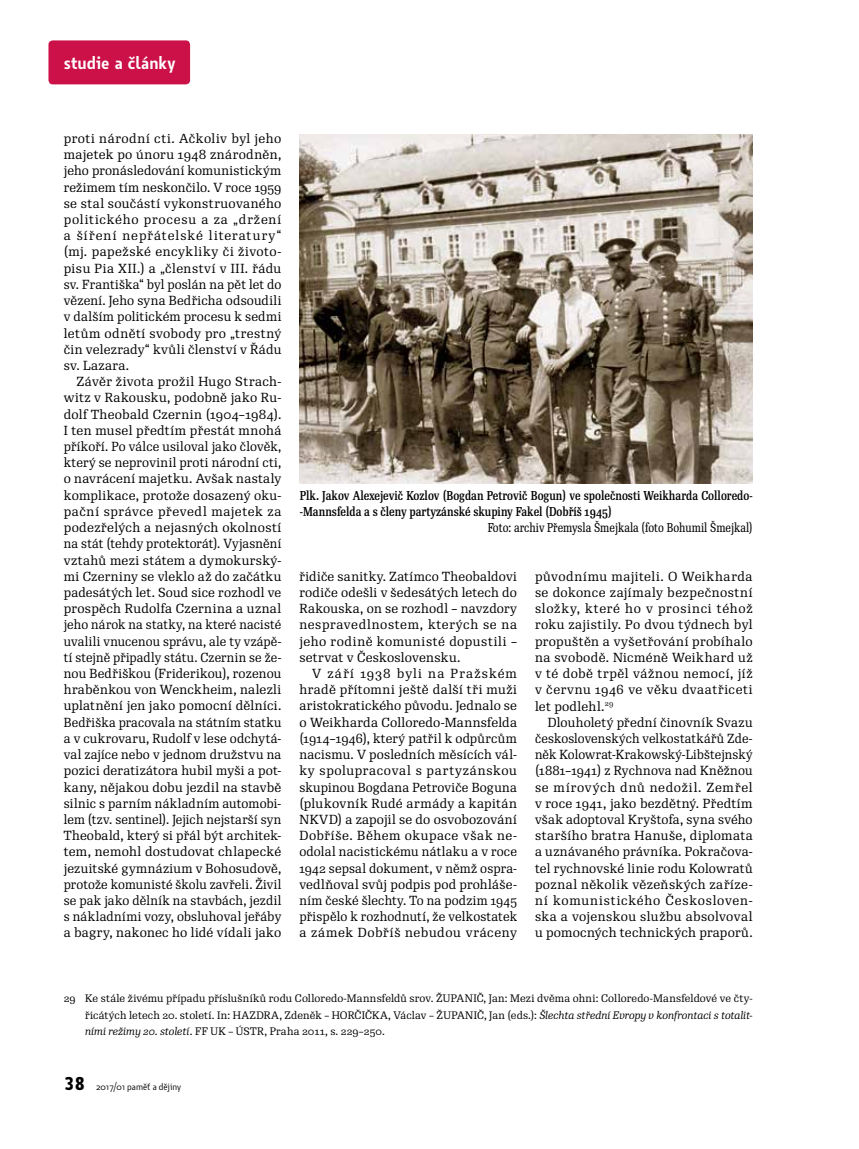
<style>
.page{position:relative;width:859px;height:1149px;background:#fff}
.page>*{position:absolute;margin:0;border:0;box-sizing:border-box;transform-origin:0 0}
.t1{font:600 18px "Botanika Std";letter-spacing:.005em;color:#fff}
.t2{font:12.75px/16.2px "Re Public Std";letter-spacing:.03em;color:#000;text-align:justify}
.t3{font:500 12.45px/16.2px "Re Public Std Cond";color:#000}
.t4{font:12.45px "Re Public Std Cond";color:#000}
.t5{font:10.5px/16.2px "Re Public Std";letter-spacing:.015em;color:#000;text-align:justify}
.t6{font:9.75px "Botanika Std";color:#000}
.s1{font-style:italic}
.s2{font-family:"Botanika Mono";font-weight:700;font-size:18px}
</style>
<div class="page">
<div style="left:48px;top:40px;width:142px;height:44px;background:#cb1148;border-radius:4px"></div>
<img style="left:300px;top:135px;width:453px;height:348px">
<h1 class="t1" style="left:64px;top:50px;width:113px">studie a články</h1>
<p class="t2" style="left:64px;top:130px;width:219px">proti národní cti. Ačkoliv byl jeho majetek po únoru 1948 znárodněn, jeho pronásledování komunistickým režimem tím neskončilo. V roce 1959 se stal součástí vykonstruovaného politického procesu a za „držení a šíření nepřátelské literatury“ (mj. papežské encykliky či životo&shy;pisu Pia XII.) a „členství v III. řádu sv. Františka“ byl poslán na pět let do vězení. Jeho syna Bedřicha odsoudili v dalším politickém procesu k sedmi letům odnětí svobody pro „trestný čin velezrady“ kvůli členství v Řádu sv. Lazara.</p>
<p class="t2" style="left:64px;top:373px;width:219px;text-indent:13px">Závěr života prožil Hugo Strach&shy;witz v Rakousku, podobně jako Ru&shy;dolf Theobald Czernin (1904–1984).<br>I ten musel předtím přestát mnohá příkoří. Po válce usiloval jako člověk, který se neprovinil proti národní cti, o navrácení majetku. Avšak nastaly komplikace, protože dosazený oku&shy;pační správce převedl majetek za podezřelých a nejasných okolností na stát (tehdy protektorát). Vyjasnění vztahů mezi státem a dymokurský&shy;mi Czerniny se vleklo až do začátku padesátých let. Soud sice rozhodl ve prospěch Rudolfa Czernina a uznal jeho nárok na statky, na které nacisté uvalili vnucenou správu, ale ty vzápě&shy;tí stejně připadly státu. Czernin se že&shy;nou Bedřiškou (Friderikou), rozenou hraběnkou von Wenckheim, nalezli uplatnění jen jako pomocní dělníci.<br>Bedřiška pracovala na státním statku a v cukrovaru, Rudolf v lese odchytá&shy;val zajíce nebo v jednom družstvu na pozici deratizátora hubil myši a pot&shy;kany, nějakou dobu jezdil na stavbě silnic s parním nákladním automobi&shy;lem (tzv. sentinel). Jejich nejstarší syn Theobald, který si přál být architek&shy;tem, nemohl dostudovat chlapecké jezuitské gymnázium v Bohosudově, protože komunisté školu zavřeli. Živil se pak jako dělník na stavbách, jezdil s nákladními vozy, obsluhoval jeřáby a bagry, nakonec ho lidé vídali jako</p>
<p class="t3" style="left:300px;top:487px;width:454px">Plk. Jakov Alexejevič Kozlov (Bogdan Petrovič Bogun) ve společnosti Weikharda Colloredo--Mannsfelda a s členy partyzánské skupiny Fakel (Dobříš 1945)</p>
<p class="t4" style="left:488px;top:519px;width:266px">Foto: archiv Přemysla Šmejkala (foto Bohumil Šmejkal)</p>
<p class="t2" style="left:299px;top:568px;width:219px">řidiče sanitky. Zatímco Theobaldovi rodiče odešli v šedesátých letech do Rakouska, on se rozhodl – navzdory nespravedlnostem, kterých se na jeho rodině komunisté dopustili – setrvat v Československu.</p>
<p class="t2" style="left:299px;top:665px;width:219px;text-indent:13px">V září 1938 byli na Pražském hradě přítomni ještě další tři muži aristokratického původu. Jednalo se o Weikharda Colloredo-Mannsfelda (1914–1946), který patřil k odpůrcům nacismu. V posledních měsících vál&shy;ky spolupracoval s partyzánskou skupinou Bogdana Petroviče Boguna (plukovník Rudé armády a kapitán NKVD) a zapojil se do osvobozování Dobříše. Během okupace však ne&shy;odolal nacistickému nátlaku a v roce 1942 sepsal dokument, v němž ospra&shy;vedlňoval svůj podpis pod prohláše&shy;ním české šlechty. To na podzim 1945 přispělo k rozhodnutí, že velkostatek a zámek Dobříš nebudou vráceny</p>
<p class="t2" style="left:535px;top:568px;width:219px">původnímu majiteli. O Weikharda se dokonce zajímaly bezpečnostní složky, které ho v prosinci téhož roku zajistily. Po dvou týdnech byl propuštěn a vyšetřování probíhalo na svobodě. Nicméně Weikhard už v té době trpěl vážnou nemocí, jíž v červnu 1946 ve věku dvaatřiceti let podlehl.<sup>29</sup></p>
<p class="t2" style="left:535px;top:714px;width:219px;text-indent:13px">Dlouholetý přední činovník Svazu československých velkostatkářů Zde&shy;něk Kolowrat-Krakowský-Libštejnský (1881–1941) z Rychnova nad Kněžnou se mírových dnů nedožil. Zemřel v roce 1941, jako bezdětný. Předtím však adoptoval Kryštofa, syna svého staršího bratra Hanuše, diplomata a uznávaného právníka. Pokračova&shy;tel rychnovské linie rodu Kolowratů poznal několik vězeňských zaříze&shy;ní komunistického Českosloven&shy;ska a vojenskou službu absolvoval u pomocných technických praporů.</p>
<p class="t5" style="left:85px;top:990px;width:669px;text-indent:-21px">29 Ke stále živému případu příslušníků rodu Colloredo-Mannsfeldů srov. ŽUPANIČ, Jan: Mezi dvěma ohni: Colloredo-Mansfeldové ve čty&shy;řicátých letech 20. století. In: HAZDRA, Zdeněk – HORČIČKA, Václav – ŽUPANIČ, Jan (eds.): <span class="s1">Šlechta střední Evropy v konfrontaci s totalit&shy;ními režimy 20. století</span>. FF UK – ÚSTR, Praha 2011, s. 229–250.</p>
<p class="t6" style="left:64px;top:1079px;width:119px"><span class="s2">38</span> 2017/01 paměť a dějiny</p>
</div>
